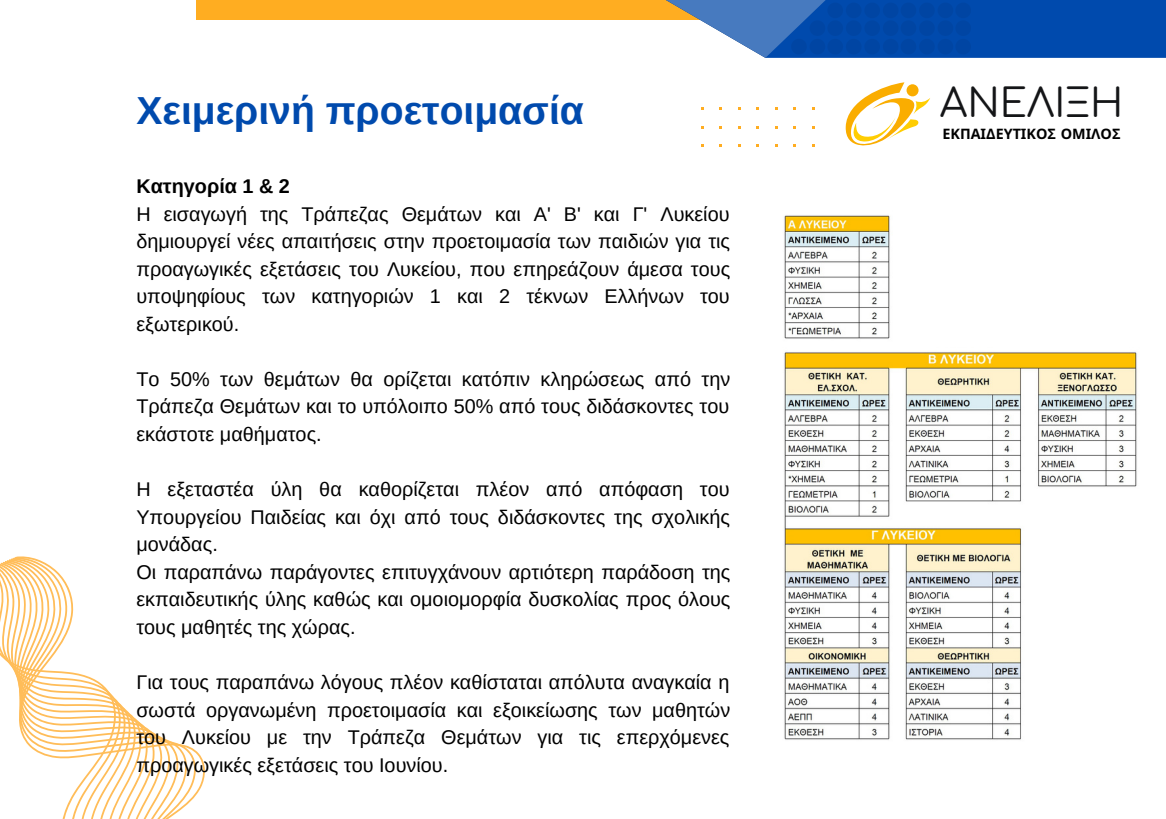
<style>
.page{position:relative;width:1166px;height:819px;background:#fff}
.page>*{position:absolute;margin:0;border:0;box-sizing:border-box;transform-origin:0 0}
.t1{font:39.2px "Comfortaa";color:#141517}
.t2{font:700 39.02px "Arimo";color:#004aad}
.t3{font:19.78px/27.7px "Arimo";color:#000;text-align:justify}
.t4{font:700 19.78px "Arimo";color:#000}
.t5{font:700 14.35px "Noto Sans";color:#000}
</style>
<div class="page">
<div style="left:196px;top:0;width:551px;height:20px;background:#ffad21"></div>
<svg style="left:666px;top:0;width:99px;height:58px"></svg>
<div style="left:765px;top:0;width:401px;height:58px;background:#004aad"></div>
<svg style="left:791px;top:3px;width:32px;height:30px"></svg>
<svg style="left:0;top:556px;width:205px;height:263px"></svg>
<svg style="left:845px;top:82px;width:85px;height:64px"></svg>
<img style="left:784px;top:215px;width:354px;height:525px">
<h2 class="t2" style="left:136px;top:89px;width:449px">Χειμερινή προετοιμασία</h2>
<p class="t4" style="left:136px;top:175px;width:155px">Κατηγορία 1 &amp; 2</p>
<p class="t3" style="left:136px;top:200px;width:595px">Η εισαγωγή της Τράπεζας Θεμάτων και Α' Β' και Γ' Λυκείου δημιουργεί νέες απαιτήσεις στην προετοιμασία των παιδιών για τις προαγωγικές εξετάσεις του Λυκείου, που επηρεάζουν άμεσα τους υποψηφίους των κατηγοριών 1 και 2 τέκνων Ελλήνων του εξωτερικού.</p>
<p class="t3" style="left:136px;top:365px;width:595px">Το 50% των θεμάτων θα ορίζεται κατόπιν κληρώσεως από την Τράπεζα Θεμάτων και το υπόλοιπο 50% από τους διδάσκοντες του εκάστοτε μαθήματος.</p>
<p class="t3" style="left:136px;top:475px;width:595px;text-align:left">Η εξεταστέα ύλη θα καθορίζεται πλέον από απόφαση του Υπουργείου Παιδείας και όχι από τους διδάσκοντες της σχολικής μονάδας.<br>Οι παραπάνω παράγοντες επιτυγχάνουν αρτιότερη παράδοση της εκπαιδευτικής ύλης καθώς και ομοιομορφία δυσκολίας προς όλους τους μαθητές της χώρας.</p>
<p class="t3" style="left:136px;top:668px;width:595px">Για τους παραπάνω λόγους πλέον καθίσταται απόλυτα αναγκαία η σωστά οργανωμένη προετοιμασία και εξοικείωσης των μαθητών του Λυκείου με την Τράπεζα Θεμάτων για τις επερχόμενες προαγωγικές εξετάσεις του Ιουνίου.</p>
<h1 class="t1" style="left:939px;top:83px;width:185px">ΑΝΕΛΙΞΗ</h1>
<p class="t5" style="left:942px;top:124px;width:180px">ΕΚΠΑΙΔΕΥΤΙΚΟΣ ΟΜΙΛΟΣ</p>
</div>
